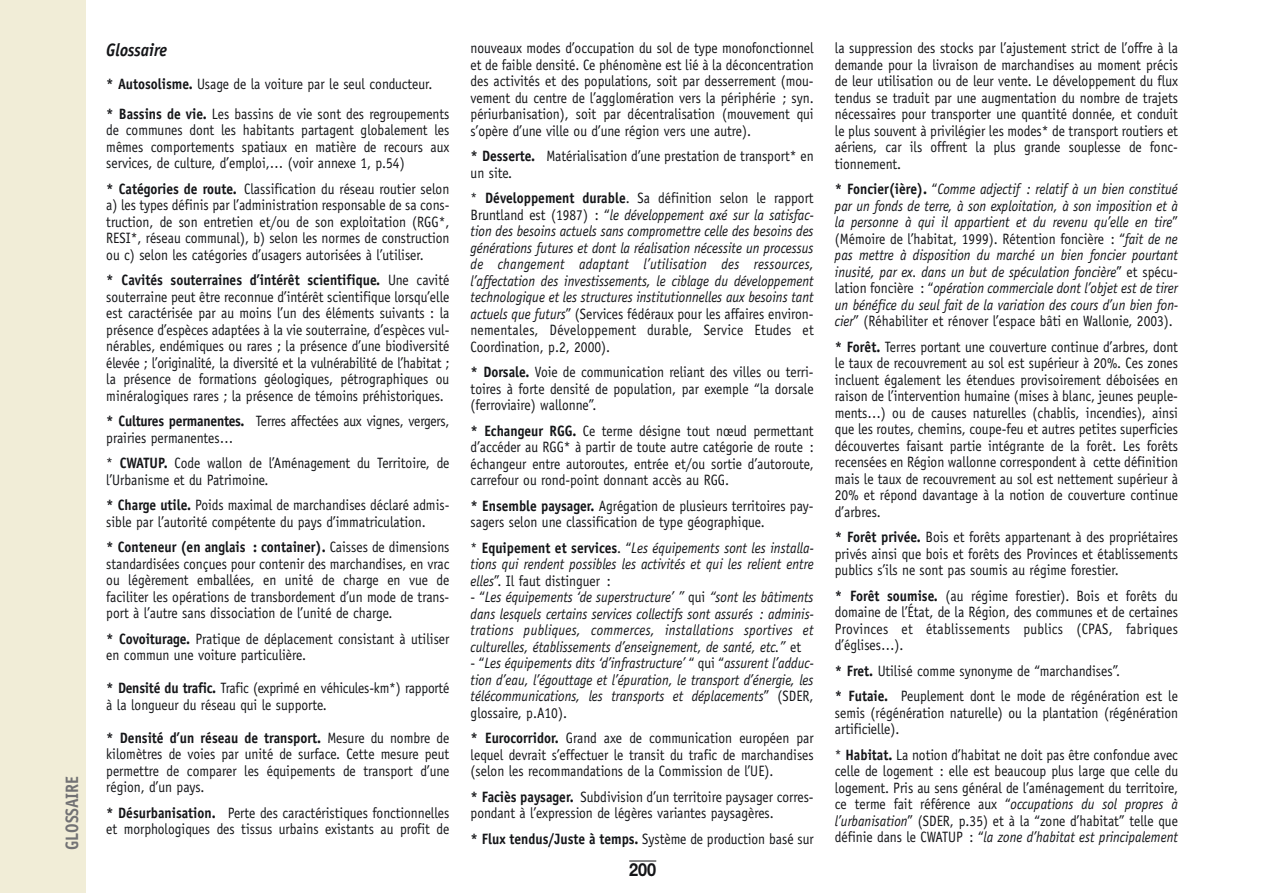
<style>
.page{position:relative;width:1263px;height:893px;background:#fff}
.page>*{position:absolute;margin:0;border:0;box-sizing:border-box;transform-origin:0 0}
.t1{font:700 18px "Officina Sans";color:#727274;scale:.9 1}
.t2{font:italic 700 18px "Officina Sans";color:#141518;scale:.9 1}
.t3{font:700 18px "Helvetica Neue";color:#141518;scale:.9 1}
.t4{font:15px/16.5px "Officina Sans";color:#141518;text-align:justify;scale:.9 1}
.t5{font:italic 15px/16.5px "Officina Sans";color:#141518;text-align:justify;scale:.9 1}
.s1{font-weight:700}
.s2{font-style:normal}
.s3{font-weight:700;font-style:normal}
.s4{font-style:italic}
</style>
<div class="page">
<div style="left:0;top:0;width:85px;height:893px;background:#f1edd7"></div>
<svg style="left:629px;top:861px;width:27px;height:1px"></svg>
<p class="t1" style="left:65px;top:850px;width:84px;rotate:-90deg">GLOSSAIRE</p>
<p class="t2" style="left:106px;top:43px;width:69px">Glossaire</p>
<p class="t4" style="left:106px;top:70px;width:383px;line-height:30px"><span class="s1">* Autosolisme.</span> Usage de la voiture par le seul conducteur.<br><span class="s1">* Bassins de vie.</span> Les bassins de vie sont des regroupements</p>
<p class="t4" style="left:106px;top:123px;width:383px">de communes dont les habitants partagent globalement les mêmes comportements spatiaux en matière de recours aux services, de culture, d’emploi,… (voir annexe 1, p.54)</p>
<p class="t4" style="left:106px;top:181px;width:383px"><span class="s1">* Catégories de route.</span> Classification du réseau routier selon a) les types définis par l’administration responsable de sa cons&shy;truction, de son entretien et/ou de son exploitation (RGG*, RESI*, réseau communal), b) selon les normes de construction ou c) selon les catégories d’usagers autorisées à l’utiliser.</p>
<p class="t4" style="left:106px;top:273px;width:383px"><span class="s1">* Cavités souterraines d’intérêt scientifique.</span> Une cavité souterraine peut être reconnue d’intérêt scientifique lorsqu’elle est caractérisée par au moins l’un des éléments suivants : la présence d’espèces adaptées à la vie souterraine, d’espèces vul&shy;nérables, endémiques ou rares ; la présence d’une biodiversité élevée ; l’originalité, la diversité et la vulnérabilité de l’habitat ; la présence de formations géologiques, pétrographiques ou minéralogiques rares ; la présence de témoins préhistoriques.</p>
<p class="t4" style="left:106px;top:414px;width:383px"><span class="s1">* Cultures permanentes.</span> Terres affectées aux vignes, vergers, prairies permanentes…</p>
<p class="t4" style="left:106px;top:456px;width:383px">* <span class="s1">CWATUP.</span> Code wallon de l’Aménagement du Territoire, de l’Urbanisme et du Patrimoine.</p>
<p class="t4" style="left:106px;top:498px;width:383px"><span class="s1">* Charge utile.</span> Poids maximal de marchandises déclaré admis&shy;sible par l’autorité compétente du pays d’immatriculation.</p>
<p class="t4" style="left:106px;top:540px;width:383px"><span class="s1">* Conteneur (en anglais : container).</span> Caisses de dimensions standardisées conçues pour contenir des marchandises, en vrac ou légèrement emballées, en unité de charge en vue de faciliter les opérations de transbordement d’un mode de trans&shy;port à l’autre sans dissociation de l’unité de charge.</p>
<p class="t4" style="left:106px;top:631px;width:383px"><span class="s1">* Covoiturage.</span> Pratique de déplacement consistant à utiliser en commun une voiture particulière.</p>
<p class="t4" style="left:106px;top:681px;width:383px"><span class="s1">* Densité du trafic.</span> Trafic (exprimé en véhicules-km*) rapporté à la longueur du réseau qui le supporte.</p>
<p class="t4" style="left:106px;top:730px;width:383px"><span class="s1">* Densité d’un réseau de transport.</span> Mesure du nombre de kilomètres de voies par unité de surface. Cette mesure peut permettre de comparer les équipements de transport d’une région, d’un pays.</p>
<p class="t4" style="left:106px;top:805px;width:383px"><span class="s1">* Désurbanisation.</span> Perte des caractéristiques fonctionnelles et morphologiques des tissus urbains existants au profit de</p>
<p class="t4" style="left:471px;top:41px;width:383px">nouveaux modes d’occupation du sol de type monofonctionnel et de faible densité. Ce phénomène est lié à la déconcentration des activités et des populations, soit par desserrement (mou&shy;vement du centre de l’agglomération vers la périphérie ; syn. périurbanisation), soit par décentralisation (mouvement qui s’opère d’une ville ou d’une région vers une autre).</p>
<p class="t4" style="left:471px;top:149px;width:383px"><span class="s1">* Desserte.</span> Matérialisation d’une prestation de transport* en un site.</p>
<p class="t5" style="left:471px;top:191px;width:383px"><span class="s2">*</span> <span class="s3">Développement durable</span><span class="s2">. Sa définition selon le rapport Bruntland est (1987) : “</span>le développement axé sur la satisfac&shy;tion des besoins actuels sans compromettre celle des besoins des générations futures et dont la réalisation nécessite un processus de changement adaptant l’utilisation des ressources, l’affectation des investissements, le ciblage du développement technologique et les structures institutionnelles aux besoins tant actuels que futurs<span class="s2">” (Services fédéraux pour les affaires environ&shy;nementales, Développement durable, Service Etudes et Coordination, p.2, 2000).</span></p>
<p class="t4" style="left:471px;top:365px;width:383px"><span class="s1">* Dorsale.</span> Voie de communication reliant des villes ou terri&shy;toires à forte densité de population, par exemple “la dorsale (ferroviaire) wallonne”.</p>
<p class="t4" style="left:471px;top:424px;width:383px"><span class="s1">* Echangeur RGG.</span> Ce terme désigne tout nœud permettant d’accéder au RGG* à partir de toute autre catégorie de route : échangeur entre autoroutes, entrée et/ou sortie d’autoroute, carrefour ou rond-point donnant accès au RGG.</p>
<p class="t4" style="left:471px;top:499px;width:383px"><span class="s1">* Ensemble paysager.</span> Agrégation de plusieurs territoires pay&shy;sagers selon une classification de type géographique.</p>
<p class="t5" style="left:471px;top:541px;width:383px"><span class="s2">*</span> <span class="s3">Equipement et services</span><span class="s2">. “</span>Les équipements sont les installa&shy;tions qui rendent possibles les activités et qui les relient entre elles<span class="s2">”. Il faut distinguer :</span></p>
<p class="t5" style="left:471px;top:590px;width:383px"><span class="s2">- “</span>Les équipements ‘de superstructure’ ” <span class="s2">qui</span> “sont les bâtiments dans lesquels certains services collectifs sont assurés : adminis&shy;trations publiques, commerces, installations sportives et culturelles, établissements d’enseignement, de santé, etc.” <span class="s2">et</span></p>
<p class="t5" style="left:471px;top:656px;width:383px"><span class="s2">- “</span>Les équipements dits ‘d’infrastructure’ <span class="s2">“ qui “</span>assurent l’adduc&shy;tion d’eau, l’égouttage et l’épuration, le transport d’énergie, les télécommunications, les transports et déplacements<span class="s2">” (SDER, glossaire, p.A10).</span></p>
<p class="t4" style="left:471px;top:731px;width:383px"><span class="s1">* Eurocorridor.</span> Grand axe de communication européen par lequel devrait s’effectuer le transit du trafic de marchandises (selon les recommandations de la Commission de l’UE).</p>
<p class="t4" style="left:471px;top:790px;width:383px"><span class="s1">* Faciès paysager.</span> Subdivision d’un territoire paysager corres&shy;pondant à l’expression de légères variantes paysagères.</p>
<p class="t4" style="left:471px;top:832px;width:383px"><span class="s1">* Flux tendus/Juste à temps.</span> Système de production basé sur</p>
<p class="t3" style="left:629px;top:863px;width:32px">200</p>
<p class="t4" style="left:835px;top:41px;width:383px">la suppression des stocks par l’ajustement strict de l’offre à la demande pour la livraison de marchandises au moment précis de leur utilisation ou de leur vente. Le développement du flux tendus se traduit par une augmentation du nombre de trajets nécessaires pour transporter une quantité donnée, et conduit le plus souvent à privilégier les modes* de transport routiers et aériens, car ils offrent la plus grande souplesse de fonc&shy;tionnement.</p>
<p class="t5" style="left:835px;top:182px;width:383px"><span class="s3">* Foncier(ière).</span> <span class="s2">“</span>Comme adjectif : relatif à un bien constitué par un fonds de terre, à son exploitation, à son imposition et à la personne à qui il appartient et du revenu qu’elle en tire<span class="s2">” (Mémoire de l’habitat, 1999). Rétention foncière : “</span>fait de ne pas mettre à disposition du marché un bien foncier pourtant inusité, par ex. dans un but de spéculation foncière<span class="s2">” et spécu&shy;lation foncière : “</span>opération commerciale dont l’objet est de tirer un bénéfice du seul fait de la variation des cours d’un bien fon&shy;cier<span class="s2">” (Réhabiliter et rénover l’espace bâti en Wallonie, 2003).</span></p>
<p class="t4" style="left:835px;top:340px;width:383px"><span class="s1">* Forêt.</span> Terres portant une couverture continue d’arbres, dont le taux de recouvrement au sol est supérieur à 20%. Ces zones incluent également les étendues provisoirement déboisées en raison de l’intervention humaine (mises à blanc, jeunes peuple&shy;ments…) ou de causes naturelles (chablis, incendies), ainsi que les routes, chemins, coupe-feu et autres petites superficies découvertes faisant partie intégrante de la forêt. Les forêts recensées en Région wallonne correspondent à cette définition mais le taux de recouvrement au sol est nettement supérieur à 20% et répond davantage à la notion de couverture continue d’arbres.</p>
<p class="t4" style="left:835px;top:530px;width:383px"><span class="s1">* Forêt privée.</span> Bois et forêts appartenant à des propriétaires privés ainsi que bois et forêts des Provinces et établissements publics s’ils ne sont pas soumis au régime forestier.</p>
<p class="t4" style="left:835px;top:589px;width:383px"><span class="s1">* Forêt soumise.</span> (au régime forestier). Bois et forêts du domaine de l’État, de la Région, des communes et de certaines Provinces et établissements publics (CPAS, fabriques d’églises…).</p>
<p class="t4" style="left:835px;top:659px;width:383px;line-height:25.5px"><span class="s1">* Fret.</span> Utilisé comme synonyme de “marchandises”.<br><span class="s1">* Futaie.</span> Peuplement dont le mode de régénération est le</p>
<p class="t4" style="left:835px;top:706px;width:383px">semis (régénération naturelle) ou la plantation (régénération artificielle).</p>
<p class="t4" style="left:835px;top:748px;width:383px">* <span class="s1">Habitat.</span> La notion d’habitat ne doit pas être confondue avec celle de logement : elle est beaucoup plus large que celle du logement. Pris au sens général de l’aménagement du territoire, ce terme fait référence aux “<span class="s4">occupations du sol propres à l’urbanisation</span>” (SDER, p.35) et à la “zone d’habitat” telle que définie dans le CWATUP : “<span class="s4">la zone d’habitat est principalement</span></p>
</div>
